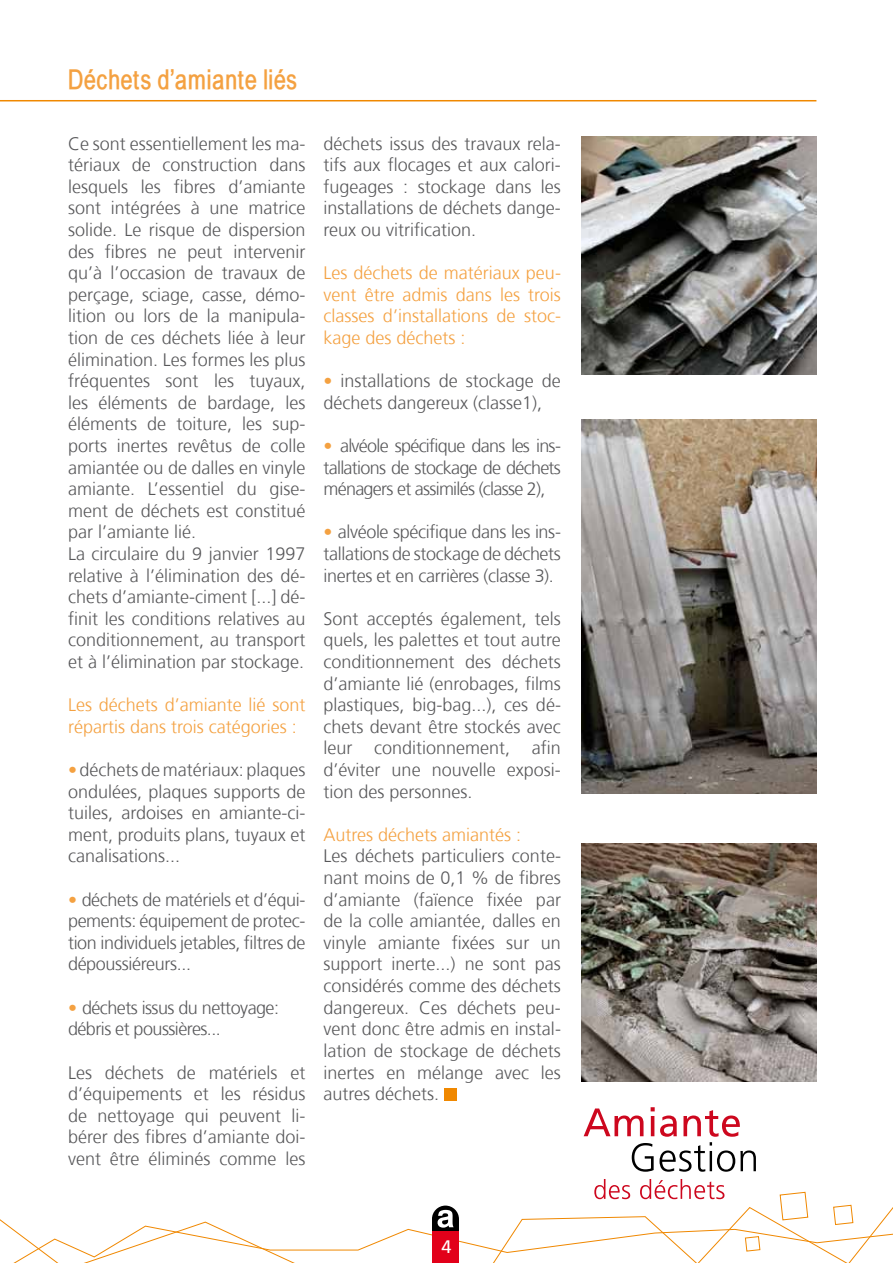
<style>
.page{position:relative;width:893px;height:1263px;background:#fff}
.page>*{position:absolute;margin:0;border:0;box-sizing:border-box;transform-origin:0 0}
.t1{font:700 27px "Babel Sans";color:#f4a141}
.t2{font:300 18px/21.6px "Frutiger";color:#58585a;text-align:justify}
.t3{font:300 18px/21.6px "Frutiger";color:#f4a141}
.t4{font:300 18px/21.6px "Frutiger";letter-spacing:-.03em;color:#58585a}
.t5{font:18px "Frutiger";color:#fff}
.s1{color:#f4a141}
</style>
<div class="page">
<hr style="left:0;top:100px;width:816px;height:1px;background:#f08800">
<img style="left:582px;top:136px;width:234px;height:238px">
<svg style="left:0;top:1179px;width:893px;height:84px"></svg>
<svg style="left:584px;top:1107px;width:172px;height:65px"></svg>
<img style="left:582px;top:420px;width:234px;height:373px">
<img style="left:582px;top:843px;width:234px;height:238px">
<div style="left:444px;top:1088px;width:13px;height:13px;background:#f08800"></div>
<h1 class="t1" style="left:68px;top:64px;width:231px">Déchets d’amiante liés</h1>
<p class="t2" style="left:68px;top:133px;width:239px;text-align:left">Ce sont essentiellement les ma&shy;tériaux de construction dans lesquels les fibres d’amiante sont intégrées à une matrice solide. Le risque de dispersion des fibres ne peut intervenir qu’à l’occasion de travaux de perçage, sciage, casse, démo&shy;lition ou lors de la manipula&shy;tion de ces déchets liée à leur élimination. Les formes les plus fréquentes sont les tuyaux, les éléments de bardage, les éléments de toiture, les sup&shy;ports inertes revêtus de colle amiantée ou de dalles en vinyle amiante. L’essentiel du gise&shy;ment de déchets est constitué par l’amiante lié.<br>La circulaire du 9 janvier 1997 relative à l’élimination des dé&shy;chets d’amiante-ciment [...] dé&shy;finit les conditions relatives au conditionnement, au transport et à l’élimination par stockage.</p>
<p class="t3" style="left:68px;top:694px;width:239px">Les déchets d’amiante lié sont répartis dans trois catégories :</p>
<p class="t2" style="left:68px;top:759px;width:239px"><span class="s1">•</span> déchets de matériaux: plaques ondulées, plaques supports de tuiles, ardoises en amiante-ci&shy;ment, produits plans, tuyaux et canalisations...</p>
<p class="t2" style="left:68px;top:889px;width:239px"><span class="s1">•</span> déchets de matériels et d’équi&shy;pements: équipement de protec&shy;tion individuels jetables, filtres de dépoussiéreurs...</p>
<p class="t4" style="left:68px;top:997px;width:213px"><span class="s1">•</span> déchets issus du nettoyage: débris et poussières...</p>
<p class="t2" style="left:68px;top:1062px;width:239px">Les déchets de matériels et d’équipements et les résidus de nettoyage qui peuvent li&shy;bérer des fibres d’amiante doi&shy;vent être éliminés comme les</p>
<p class="t2" style="left:323px;top:133px;width:239px">déchets issus des travaux rela&shy;tifs aux flocages et aux calori&shy;fugeages : stockage dans les installations de déchets dange&shy;reux ou vitrification.</p>
<p class="t3" style="left:323px;top:262px;width:239px;text-align:justify">Les déchets de matériaux peu&shy;vent être admis dans les trois classes d’installations de stoc&shy;kage des déchets :</p>
<p class="t2" style="left:323px;top:370px;width:239px"><span class="s1">•</span> installations de stockage de déchets dangereux (classe1),</p>
<p class="t2" style="left:323px;top:435px;width:239px"><span class="s1">•</span> alvéole spécifique dans les ins&shy;tallations de stockage de déchets ménagers et assimilés (classe 2),</p>
<p class="t2" style="left:323px;top:522px;width:239px"><span class="s1">•</span> alvéole spécifique dans les ins&shy;tallations de stockage de déchets inertes et en carrières (classe 3).</p>
<p class="t2" style="left:323px;top:608px;width:239px">Sont acceptés également, tels quels, les palettes et tout autre conditionnement des déchets d’amiante lié (enrobages, films plastiques, big-bag...), ces dé&shy;chets devant être stockés avec leur conditionnement, afin d’éviter une nouvelle exposi&shy;tion des personnes.</p>
<p class="t3" style="left:323px;top:824px;width:199px">Autres déchets amiantés :</p>
<p class="t2" style="left:323px;top:846px;width:239px">Les déchets particuliers conte&shy;nant moins de 0,1 % de fibres d’amiante (faïence fixée par de la colle amiantée, dalles en vinyle amiante fixées sur un support inerte...) ne sont pas considérés comme des déchets dangereux. Ces déchets peu&shy;vent donc être admis en instal&shy;lation de stockage de déchets inertes en mélange avec les autres déchets.</p>
<p class="t5" style="left:441px;top:1236px;width:12px">4</p>
</div>
